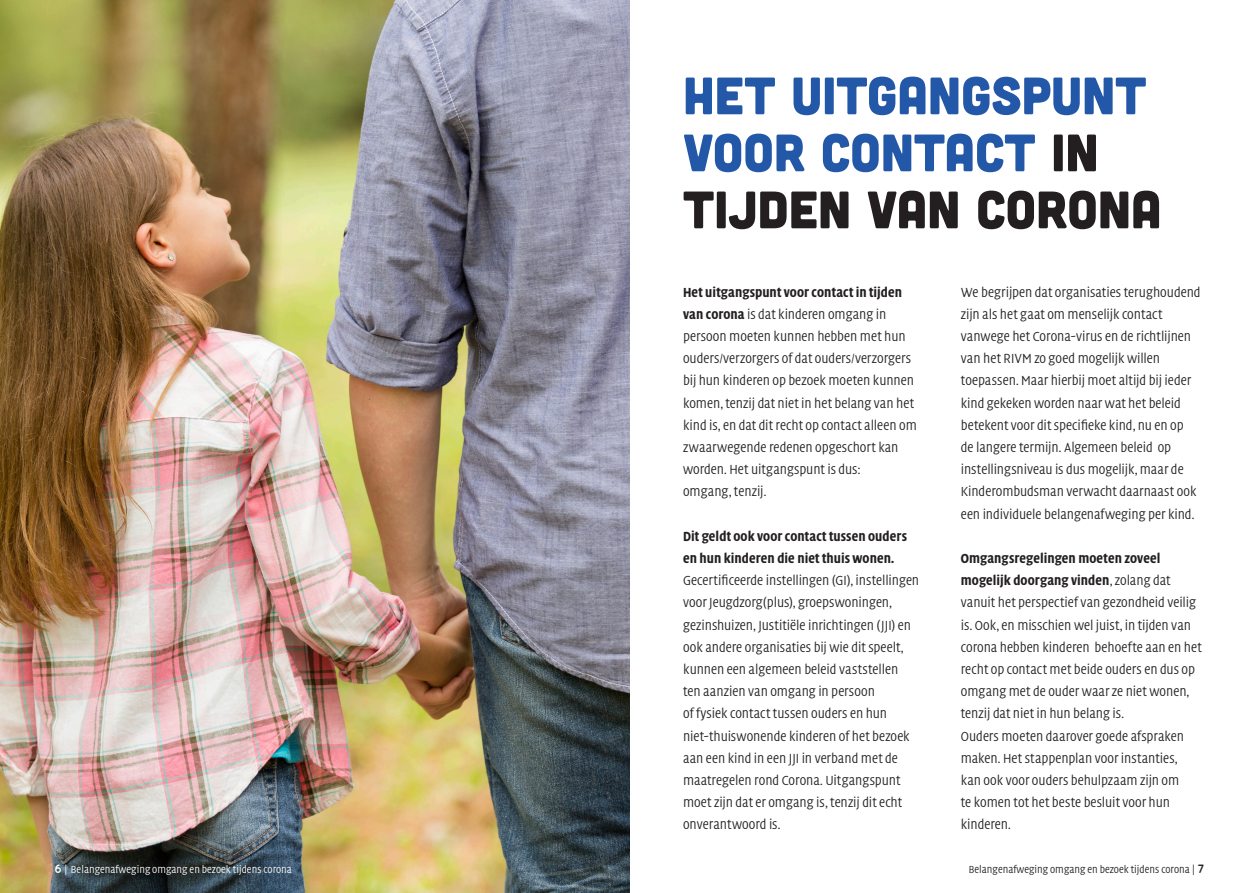
<style>
.page{position:relative;width:1259px;height:893px;background:#fff}
.page>*{position:absolute;margin:0;border:0;box-sizing:border-box;transform-origin:0 0}
.KO_hoofdkop{font:52.5px/57px "Cubano";color:#2258a7}
._03_KOM_-_Broodtekst{font:300 13.5px/22.2px "Quadraat OT Head";color:#231f20}
.t1{font:300 10.5px "Quadraat OT Head";color:#fff}
.t2{font:300 10.5px "Quadraat OT Head";color:#231f20}
.s1{color:#231f20}
.s2{font-weight:700}
.s3{font-family:"Quicksand";font-weight:700;font-size:12px}
</style>
<div class="page">
<img style="left:0;top:0;width:629px;height:893px">
<p class="KO_hoofdkop" style="left:683px;top:65px;width:480px">HET UITGANGSPUNT<br>VOOR CONTACT <span class="s1">IN<br>TIJDEN VAN CORONA</span></p>
<p class="_03_KOM_-_Broodtekst" style="left:683px;top:281px;width:235px"><span class="s2">Het uitgangspunt voor contact in tijden van corona</span> is dat kinderen omgang in persoon moeten kunnen hebben met hun ouders/verzorgers of dat ouders/verzorgers bij hun kinderen op bezoek moeten kunnen komen, tenzij dat niet in het belang van het kind is, en dat dit recht op contact alleen om zwaarwegende redenen opgeschort kan worden. Het uitgangspunt is dus:<br>omgang, tenzij.</p>
<p class="_03_KOM_-_Broodtekst" style="left:683px;top:526px;width:238px"><span class="s2">Dit geldt ook voor contact tussen ouders en hun kinderen die niet thuis wonen.<br></span>Gecertificeerde instellingen (GI), instellingen voor Jeugdzorg(plus), groepswoningen, gezinshuizen, Justitiële inrichtingen (JJI) en ook andere organisaties bij wie dit speelt, kunnen een algemeen beleid vaststellen ten aanzien van omgang in persoon<br>of fysiek contact tussen ouders en hun niet-thuiswonende kinderen of het bezoek aan een kind in een JJI in verband met de maatregelen rond Corona. Uitgangspunt moet zijn dat er omgang is, tenzij dit echt onverantwoord is.</p>
<p class="_03_KOM_-_Broodtekst" style="left:961px;top:281px;width:241px">We begrijpen dat organisaties terughoudend zijn als het gaat om menselijk contact vanwege het Corona-virus en de richtlijnen van het RIVM zo goed mogelijk willen toepassen. Maar hierbij moet altijd bij ieder kind gekeken worden naar wat het beleid betekent voor dit specifieke kind, nu en op<br>de langere termijn. Algemeen beleid op instellingsniveau is dus mogelijk, maar de Kinderombudsman verwacht daarnaast ook een individuele belangenafweging per kind.</p>
<p class="_03_KOM_-_Broodtekst" style="left:961px;top:548px;width:242px"><span class="s2">Omgangsregelingen moeten zoveel mogelijk doorgang vinden</span>, zolang dat vanuit het perspectief van gezondheid veilig is. Ook, en misschien wel juist, in tijden van corona hebben kinderen behoefte aan en het recht op contact met beide ouders en dus op omgang met de ouder waar ze niet wonen, tenzij dat niet in hun belang is.<br>Ouders moeten daarover goede afspraken maken. Het stappenplan voor instanties,<br>kan ook voor ouders behulpzaam zijn om<br>te komen tot het beste besluit voor hun kinderen.</p>
<p class="t1" style="left:55px;top:863px;width:239px"><span class="s3">6</span> | Belangenafweging omgang en bezoek tijdens corona</p>
<p class="t2" style="left:969px;top:863px;width:237px">Belangenafweging omgang en bezoek tijdens corona | <span class="s3">7</span></p>
</div>
